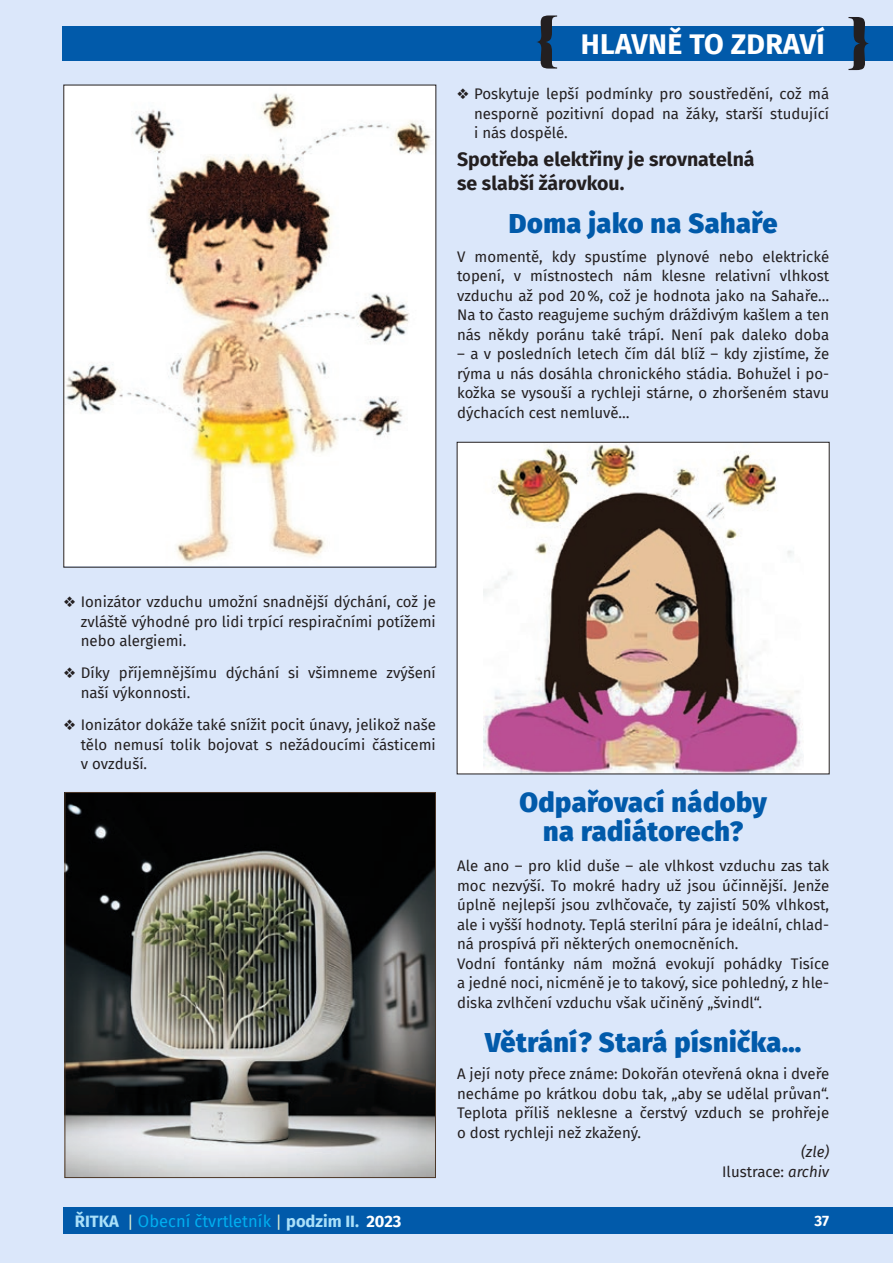
<style>
.page{position:relative;width:893px;height:1263px;background:#dbe7fa}
.page>*{position:absolute;margin:0;border:0;box-sizing:border-box;transform-origin:0 0}
.t1{font:700 28.5px "Fira Sans";letter-spacing:.01em;color:#fff}
.t2{font:900 27px/29.7px "Fira Sans";letter-spacing:.02em;color:#015aaa;text-align:center}
.t3{font:700 19.5px/24px "Fira Sans";color:#231f20}
.t4{font:16.5px "Fira Sans";color:#00aeef}
.t5{font:15px/19.5px "Fira Sans";color:#231f20;text-align:justify}
.t6{font:italic 15px/19.5px "Fira Sans";color:#231f20;text-align:right}
.t7{font:700 15px "Fira Sans";color:#fff}
.s1{font-style:normal}
.s2{font-weight:700;color:#aae0f9}
.s3{color:#d8e9d2}
.s4{font-weight:700;color:#fff}
</style>
<div class="page">
<div style="left:64px;top:1208px;width:829px;height:26px;background:#015aaa"></div>
<div style="left:63px;top:27px;width:830px;height:34px;background:#015aaa"></div>
<div style="left:457px;top:442px;width:372px;height:332px;background:#fff"></div>
<img style="left:483px;top:444px;width:320px;height:328px">
<img style="left:65px;top:87px;width:369px;height:478px">
<img style="left:67px;top:794px;width:367px;height:382px">
<div style="left:65px;top:792px;width:371px;height:386px;border:1px solid #4c3828"></div>
<svg style="left:536px;top:26px;width:21px;height:1px"></svg>
<svg style="left:848px;top:26px;width:21px;height:1px"></svg>
<h1 class="t1" style="left:581px;top:20px;width:245px">HLAVNĚ TO ZDRAVÍ</h1>
<p class="t5" style="left:474px;top:84px;width:357px">Poskytuje lepší podmínky pro soustředění, což má nesporně pozitivní dopad na žáky, starší studující i nás dospělé.</p>
<h3 class="t3" style="left:457px;top:146px;width:299px">Spotřeba elektřiny je srovnatelná se slabší žárovkou.</h3>
<h2 class="t2" style="left:509px;top:206px;width:270px">Doma jako na Sahaře</h2>
<p class="t5" style="left:457px;top:246px;width:374px">V momentě, kdy spustíme plynové nebo elektrické topení, v místnostech nám klesne relativní vlhkost vzduchu až pod 20%, což je hodnota jako na Sahaře… Na to často reagujeme suchým dráždivým kašlem a ten nás někdy poránu také trápí. Není pak daleko doba</p>
<p class="t5" style="left:457px;top:344px;width:374px">– a v posledních letech čím dál blíž – kdy zjistíme, že rýma u nás dosáhla chronického stádia. Bohužel i po&shy;kožka se vysouší a rychleji stárne, o zhoršeném stavu dýchacích cest nemluvě…</p>
<p class="t5" style="left:81px;top:592px;width:357px">Ionizátor vzduchu umožní snadnější dýchání, což je zvláště výhodné pro lidi trpící respiračními potížemi nebo alergiemi.</p>
<p class="t5" style="left:81px;top:663px;width:357px">Díky příjemnějšímu dýchání si všimneme zvýšení naší výkonnosti.</p>
<p class="t5" style="left:81px;top:715px;width:357px">Ionizátor dokáže také snížit pocit únavy, jelikož naše tělo nemusí tolik bojovat s nežádoucími částicemi v ovzduší.</p>
<h2 class="t2" style="left:519px;top:785px;width:249px">Odpařovací nádoby na radiátorech?</h2>
<p class="t5" style="left:457px;top:856px;width:374px;text-align:left">Ale ano – pro klid duše – ale vlhkost vzduchu zas tak moc nezvýší. To mokré hadry už jsou účinnější. Jenže úplně nejlepší jsou zvlhčovače, ty zajistí 50% vlhkost, ale i vyšší hodnoty. Teplá sterilní pára je ideální, chlad&shy;ná prospívá při některých onemocněních.<br>Vodní fontánky nám možná evokují pohádky Tisíce a jedné noci, nicméně je to takový, sice pohledný, z hle&shy;diska zvlhčení vzduchu však učiněný „švindl“.</p>
<h2 class="t2" style="left:485px;top:1025px;width:318px">Větrání? Stará písnička…</h2>
<p class="t5" style="left:457px;top:1064px;width:374px">A její noty přece známe: Dokořán otevřená okna i dveře necháme po krátkou dobu tak, „aby se udělal průvan“.<br>Teplota příliš neklesne a čerstvý vzduch se prohřeje o dost rychleji než zkažený.</p>
<p class="t6" style="left:722px;top:1142px;width:108px">(zle)<br><span class="s1">Ilustrace:</span> archiv</p>
<p class="t4" style="left:75px;top:1208px;width:328px"><span class="s2">ŘITKA</span> <span class="s3">|</span> Obecní čtvrtletník <span class="s3">|</span> <span class="s2">podzim II.</span> <span class="s4">2023</span></p>
<p class="t7" style="left:814px;top:1208px;width:16px">37</p>
</div>
